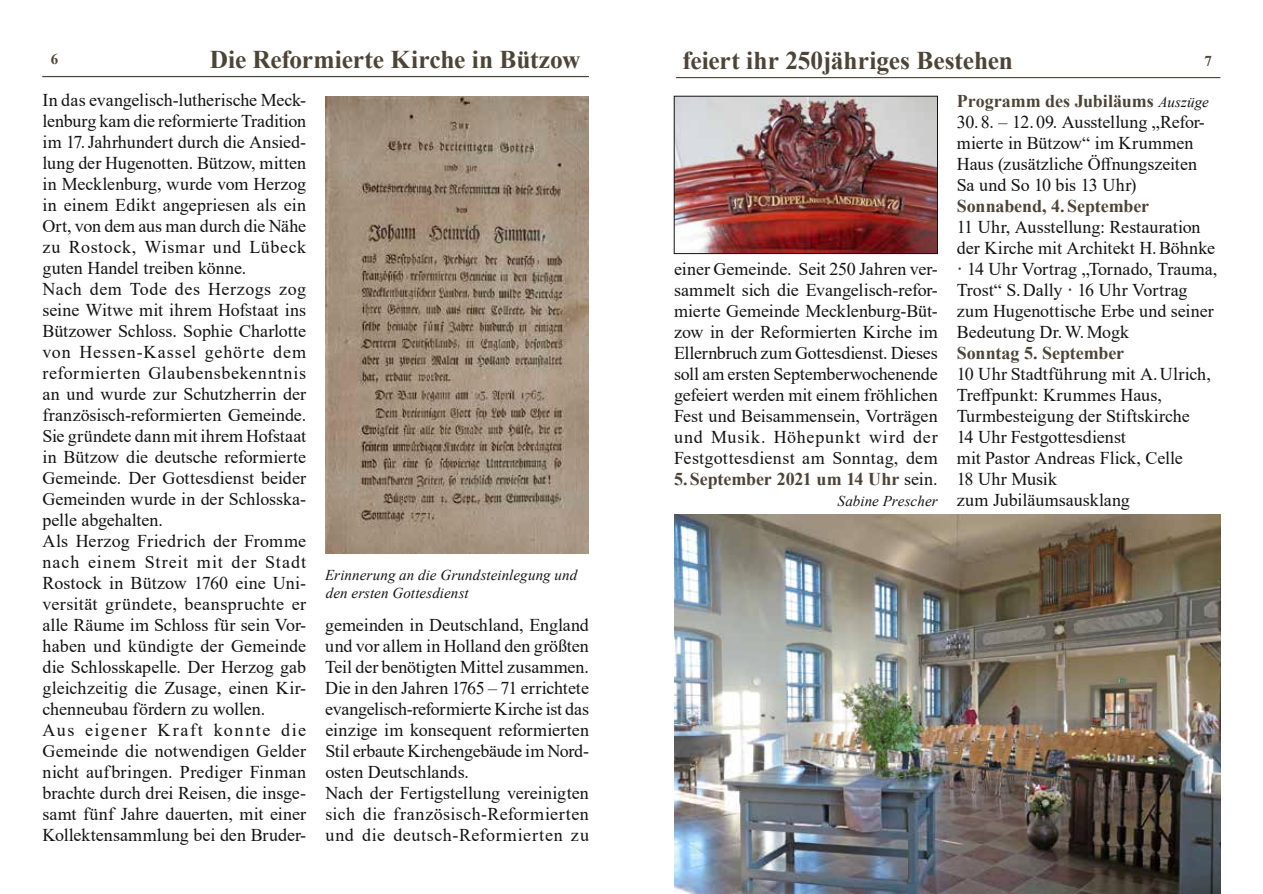
<style>
.page{position:relative;width:1263px;height:894px;background:#fff}
.page>*{position:absolute;margin:0;border:0;box-sizing:border-box;transform-origin:0 0}
.t1{font:700 25.5px "Times New Roman";letter-spacing:-.005em;color:#4c4436}
.t2{font:18px/21px "Times New Roman";letter-spacing:.005em;color:#141314}
.t3{font:700 18px "Times New Roman";letter-spacing:-.005em;color:#4c4436}
.t4{font:italic 15px/18px "Times New Roman";letter-spacing:.005em;color:#141314}
.t5{font:700 15px "Times New Roman";color:#4c4436}
.s1{font-weight:400;font-style:italic;font-size:15px;color:#141314}
.s2{font-weight:700;color:#4c4436}
</style>
<div class="page">
<hr style="left:676px;top:77px;width:544px;height:1px;background:#4c4436">
<img style="left:674px;top:514px;width:546px;height:380px">
<img style="left:325px;top:96px;width:264px;height:457px">
<img style="left:676px;top:98px;width:260px;height:154px">
<div style="left:674px;top:96px;width:264px;height:158px;border:1px solid #141314"></div>
<hr style="left:43px;top:76px;width:546px;height:1px;background:#4c4436">
<h1 class="t1" style="left:210px;top:41px;width:372px">Die Reformierte Kirche in Bützow</h1>
<p class="t2" style="left:43px;top:88px;width:265px">In das evangelisch-lutherische Meck&shy;lenburg kam die reformierte Tradition im 17.Jahrhundert durch die Ansied&shy;lung der Hugenotten. Bützow, mitten in Mecklenburg, wurde vom Herzog in einem Edikt angepriesen als ein Ort, von dem aus man durch die Nähe zu Rostock, Wismar und Lübeck guten Handel treiben könne.<br>Nach dem Tode des Herzogs zog seine Witwe mit ihrem Hofstaat ins Bützower Schloss. Sophie Charlotte von Hessen-Kassel gehörte dem reformierten Glaubensbekenntnis an und wurde zur Schutzherrin der französisch-reformierten Gemeinde.<br>Sie gründete dann mit ihrem Hofstaat in Bützow die deutsche reformierte Gemeinde. Der Gottesdienst beider Gemeinden wurde in der Schlosska&shy;pelle abgehalten.<br>Als Herzog Friedrich der Fromme nach einem Streit mit der Stadt Rostock in Bützow 1760 eine Uni&shy;versität gründete, beanspruchte er alle Räume im Schloss für sein Vor&shy;haben und kündigte der Gemeinde die Schlosskapelle. Der Herzog gab gleichzeitig die Zusage, einen Kir&shy;chenneubau fördern zu wollen.<br>Aus eigener Kraft konnte die Gemeinde die notwendigen Gelder nicht aufbringen. Prediger Finman brachte durch drei Reisen, die insge&shy;samt fünf Jahre dauerten, mit einer Kollektensammlung bei den Bruder-</p>
<h1 class="t1" style="left:682px;top:42px;width:332px">feiert ihr 250jähriges Bestehen</h1>
<p class="t3" style="left:957px;top:88px;width:253px">Programm des Jubiläums <span class="s1">Auszüge</span></p>
<p class="t2" style="left:957px;top:110px;width:250px">30. 8. – 12. 09. Ausstellung „Refor&shy;mierte in Bützow“ im Krummen<br>Haus (zusätzliche Öffnungszeiten<br>Sa und So 10 bis 13 Uhr)</p>
<p class="t3" style="left:957px;top:193px;width:194px">Sonnabend, 4.September</p>
<p class="t2" style="left:957px;top:216px;width:262px">11 Uhr, Ausstellung: Restauration der Kirche mit Architekt H.Böhnke <span class="s2">·</span> 14 Uhr Vortrag „Tornado, Trauma,<br>Trost“ S.Dally <span class="s2">·</span> 16 Uhr Vortrag zum Hugenottische Erbe und seiner<br>Bedeutung Dr.W.Mogk</p>
<p class="t3" style="left:957px;top:340px;width:169px">Sonntag 5. September</p>
<p class="t2" style="left:957px;top:363px;width:256px">10 Uhr Stadtführung mit A.Ulrich,<br>Treffpunkt: Krummes Haus,<br>Turmbesteigung der Stiftskirche<br>14 Uhr Festgottesdienst<br>mit Pastor Andreas Flick, Celle<br>18 Uhr Musik<br>zum Jubiläumsausklang</p>
<p class="t5" style="left:51px;top:49px;width:9px">6</p>
<p class="t5" style="left:1204px;top:50px;width:9px">7</p>
<p class="t2" style="left:674px;top:258px;width:265px;text-align:justify">einer Gemeinde. Seit 250 Jahren ver&shy;sammelt sich die Evangelisch-refor&shy;mierte Gemeinde Mecklenburg-Büt&shy;zow in der Reformierten Kirche im Ellernbruch zum Gottesdienst. Dieses soll am ersten Septemberwochenende gefeiert werden mit einem fröhlichen Fest und Beisammensein, Vorträgen und Musik. Höhepunkt wird der Festgottesdienst am Sonntag, dem <span class="s2">5.September 2021 um 14 Uhr</span> sein.</p>
<p class="t4" style="left:837px;top:491px;width:102px">Sabine Prescher</p>
<p class="t4" style="left:325px;top:565px;width:254px">Erinnerung an die Grundsteinlegung und den ersten Gottesdienst</p>
<p class="t2" style="left:325px;top:614px;width:265px">gemeinden in Deutschland, England und vor allem in Holland den größten Teil der benötigten Mittel zusammen.<br>Die in den Jahren 1765 – 71 errichtete evangelisch-reformierte Kirche ist das einzige im konsequent reformierten Stil erbaute Kirchengebäude im Nord&shy;osten Deutschlands.<br>Nach der Fertigstellung vereinigten sich die französisch-Reformierten und die deutsch-Reformierten zu</p>
</div>
